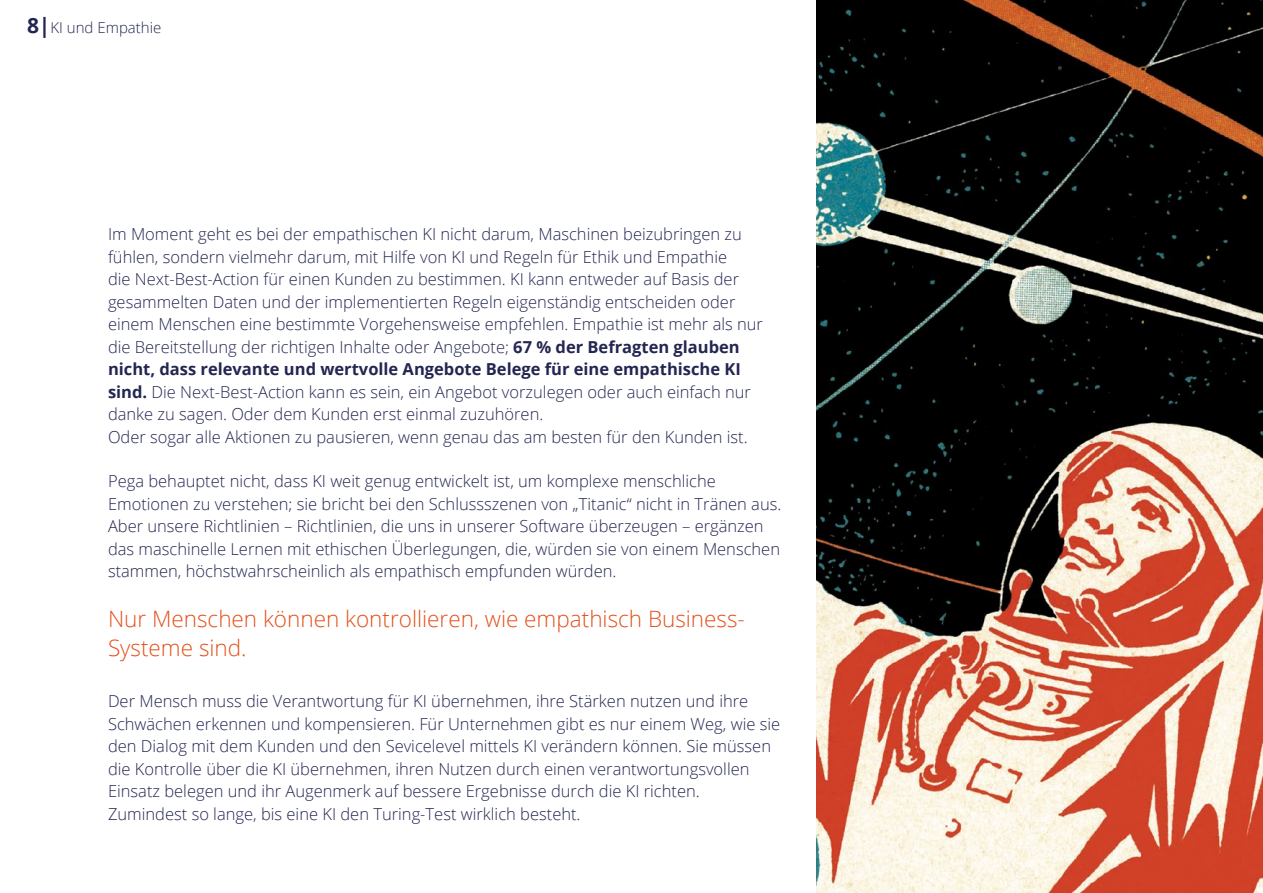
<style>
.page{position:relative;width:1263px;height:893px;background:#fff}
.page>*{position:absolute;margin:0;border:0;box-sizing:border-box;transform-origin:0 0}
.t1{font:300 22.5px/28.5px "Open Sans";color:#e64f1a}
.t2{font:300 16.5px/22.5px "Open Sans";color:#232651}
.t3{font:300 15px "Open Sans";color:#232651}
.s1{font-weight:700;font-size:21px}
.s2{font-weight:700}
</style>
<div class="page">
<img style="left:816px;top:0;width:447px;height:893px">
<p class="t3" style="left:27px;top:17px;width:136px"><span class="s1">8|</span>KI und Empathie</p>
<p class="t2" style="left:108px;top:223px;width:656px">Im Moment geht es bei der empathischen KI nicht darum, Maschinen beizubringen zu fühlen, sondern vielmehr darum, mit Hilfe von KI und Regeln für Ethik und Empathie<br>die Next-Best-Action für einen Kunden zu bestimmen. KI kann entweder auf Basis der gesammelten Daten und der implementierten Regeln eigenständig entscheiden oder einem Menschen eine bestimmte Vorgehensweise empfehlen. Empathie ist mehr als nur die Bereitstellung der richtigen Inhalte oder Angebote; <span class="s2">67 % der Befragten glauben nicht, dass relevante und wertvolle Angebote Belege für eine empathische KI sind.</span> Die Next-Best-Action kann es sein, ein Angebot vorzulegen oder auch einfach nur danke zu sagen. Oder dem Kunden erst einmal zuzuhören.<br>Oder sogar alle Aktionen zu pausieren, wenn genau das am besten für den Kunden ist.</p>
<p class="t2" style="left:108px;top:469px;width:675px">Pega behauptet nicht, dass KI weit genug entwickelt ist, um komplexe menschliche Emotionen zu verstehen; sie bricht bei den Schlussszenen von „Titanic“ nicht in Tränen aus.<br>Aber unsere Richtlinien – Richtlinien, die uns in unserer Software überzeugen – ergänzen das maschinelle Lernen mit ethischen Überlegungen, die, würden sie von einem Menschen stammen, höchstwahrscheinlich als empathisch empfunden würden.</p>
<h1 class="t1" style="left:108px;top:604px;width:638px">Nur Menschen können kontrollieren, wie empathisch Business-<br>Systeme sind.</h1>
<p class="t2" style="left:108px;top:690px;width:674px">Der Mensch muss die Verantwortung für KI übernehmen, ihre Stärken nutzen und ihre Schwächen erkennen und kompensieren. Für Unternehmen gibt es nur einem Weg, wie sie den Dialog mit dem Kunden und den Sevicelevel mittels KI verändern können. Sie müssen die Kontrolle über die KI übernehmen, ihren Nutzen durch einen verantwortungsvollen Einsatz belegen und ihr Augenmerk auf bessere Ergebnisse durch die KI richten.<br>Zumindest so lange, bis eine KI den Turing-Test wirklich besteht.</p>
</div>
